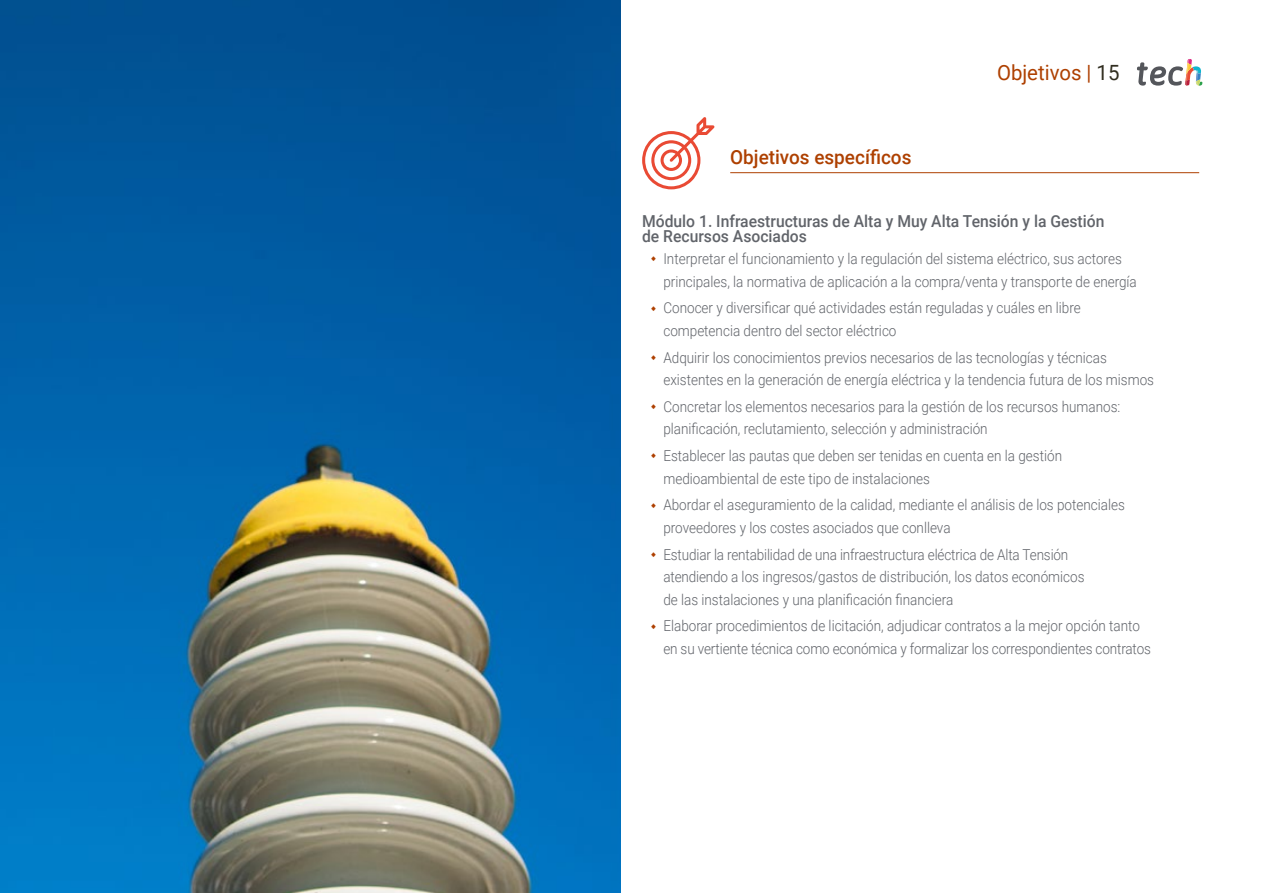
<style>
.page{position:relative;width:1263px;height:893px;background:#fff}
.page>*{position:absolute;margin:0;border:0;box-sizing:border-box;transform-origin:0 0}
.t1{font:21px "Roboto";color:#ae4000}
.t2{font:500 19.5px "Roboto";color:#ae4000}
.t3{font:500 16.5px/15px "Roboto";color:#61646a;scale:.95 1}
.t4{font:300 15px/22.5px "Roboto";color:#61646a;scale:.9 1}
.s1{color:#312e20}
</style>
<div class="page">
<img style="left:0;top:0;width:621px;height:893px">
<hr style="left:730px;top:172px;width:469px;height:1px;background:#ae4000">
<svg style="left:642px;top:117px;width:72px;height:72px"></svg>
<svg style="left:1137px;top:59px;width:65px;height:27px"></svg>
<h2 class="t2" style="left:730px;top:144px;width:183px">Objetivos específicos</h2>
<h1 class="t1" style="left:997px;top:57px;width:124px">Objetivos | <span class="s1">15</span></h1>
<p class="t3" style="left:642px;top:213px;width:488px">Módulo 1. Infraestructuras de Alta y Muy Alta Tensión y la Gestión de Recursos Asociados</p>
<p class="t4" style="left:663px;top:247px;width:528px">Interpretar el funcionamiento y la regulación del sistema eléctrico, sus actores principales, la normativa de aplicación a la compra/venta y transporte de energía</p>
<p class="t4" style="left:663px;top:296px;width:465px">Conocer y diversificar qué actividades están reguladas y cuáles en libre competencia dentro del sector eléctrico</p>
<p class="t4" style="left:663px;top:345px;width:547px">Adquirir los conocimientos previos necesarios de las tecnologías y técnicas existentes en la generación de energía eléctrica y la tendencia futura de los mismos</p>
<p class="t4" style="left:663px;top:395px;width:509px">Concretar los elementos necesarios para la gestión de los recursos humanos: planificación, reclutamiento, selección y administración</p>
<p class="t4" style="left:663px;top:444px;width:444px">Establecer las pautas que deben ser tenidas en cuenta en la gestión medioambiental de este tipo de instalaciones</p>
<p class="t4" style="left:663px;top:493px;width:514px">Abordar el aseguramiento de la calidad, mediante el análisis de los potenciales proveedores y los costes asociados que conlleva</p>
<p class="t4" style="left:663px;top:542px;width:469px">Estudiar la rentabilidad de una infraestructura eléctrica de Alta Tensión atendiendo a los ingresos/gastos de distribución, los datos económicos de las instalaciones y una planificación financiera</p>
<p class="t4" style="left:663px;top:614px;width:543px">Elaborar procedimientos de licitación, adjudicar contratos a la mejor opción tanto en su vertiente técnica como económica y formalizar los correspondientes contratos</p>
</div>
